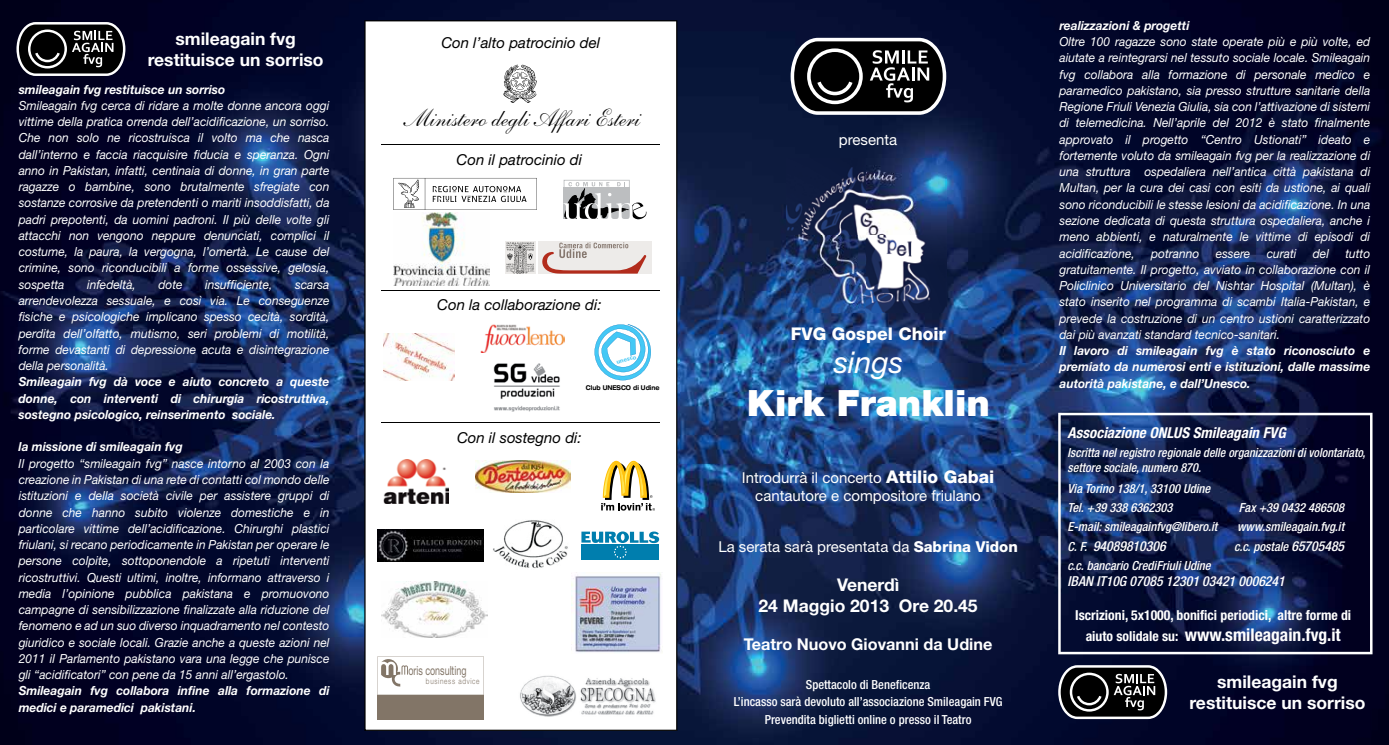
<style>
.page{position:relative;width:1389px;height:745px;background:#fff}
.page>*{position:absolute;margin:0;border:0;box-sizing:border-box;transform-origin:0 0}
.t1{font:900 36.25px "Helvetica Neue";color:#fff}
.t2{font:italic 30px "Helvetica Neue";color:#fff}
.t3{font:25px "Shelley Andante Script";color:#000}
.t4{font:700 17.5px/21px "Helvetica Neue";color:#fff;text-align:center}
.t5{font:700 condensed 17.5px "Helvetica Neue";color:#fff}
.t6{font:800 17.5px "Helvetica Neue";color:#fff}
.t7{font:700 16.25px "Helvetica Neue";color:#fff}
.t8{font:15px/18px "Helvetica Neue";color:#fff;text-align:center}
.t9{font:italic 15px "Helvetica Neue";color:#000}
.t10{font:italic 700 condensed 15px "Helvetica Neue";color:#fff}
.t11{font:700 condensed 13.75px "Helvetica Neue";color:#fff}
.t12{font:italic 500 condensed 13.75px "Helvetica Neue";color:#fff}
.t13{font:12.62px "Helvetica Neue";color:#827567;scale:.71 1}
.t14{font:italic 12.5px/16.2px "Helvetica Neue";color:#fff;text-align:justify;scale:.96 1}
.t15{font:italic 700 12.5px/16.2px "Helvetica Neue";color:#fff;text-align:justify;scale:.96 1}
.t16{font:italic 500 condensed 12.5px/18.8px "Helvetica Neue";color:#fff}
.t17{font:500 condensed 12.5px/17.5px "Helvetica Neue";color:#fff;text-align:center}
.t18{font:italic 500 condensed 12.5px/15px "Helvetica Neue";color:#fff;scale:.96 1}
.t19{font:300 8px "Helvetica Neue";letter-spacing:.11em;color:#827567;scale:.79 1}
.t20{font:700 expanded 6.62px "Helvetica Neue";color:#000;scale:.82 1}
.t21{font:700 6.62px "Gill Sans";color:#44c8f5;scale:.95 1}
.s1{font-weight:800;font-size:17.5px}
.s2{font-weight:800}
.s3{font-size:12.5px}
.s4{font-size:13.75px}
</style>
<div class="page">
<img style="left:0;top:0;width:1389px;height:744px">
<svg style="left:364px;top:20px;width:313px;height:710px"></svg>
<svg style="left:16px;top:22px;width:109px;height:54px"></svg>
<svg style="left:1058px;top:664px;width:109px;height:54px;background:#3b3c3f"></svg>
<svg style="left:791px;top:38px;width:155px;height:77px"></svg>
<img style="left:787px;top:158px;width:159px;height:154px">
<svg style="left:1058px;top:412px;width:315px;height:242px;background:#15204a"></svg>
<img style="left:384px;top:333px;width:71px;height:48px">
<svg style="left:601px;top:460px;width:54px;height:50px"></svg>
<img style="left:480px;top:323px;width:84px;height:30px">
<img style="left:572px;top:572px;width:91px;height:81px">
<svg style="left:503px;top:65px;width:34px;height:38px"></svg>
<img style="left:492px;top:519px;width:78px;height:50px">
<img style="left:476px;top:460px;width:95px;height:32px">
<img style="left:382px;top:581px;width:106px;height:56px">
<img style="left:384px;top:459px;width:65px;height:43px">
<svg style="left:595px;top:324px;width:56px;height:56px"></svg>
<div style="left:581px;top:544px;width:78px;height:15px;background:#007eae"></div>
<svg style="left:581px;top:531px;width:78px;height:27px"></svg>
<img style="left:377px;top:529px;width:107px;height:32px">
<svg style="left:377px;top:656px;width:107px;height:62px"></svg>
<img style="left:493px;top:362px;width:68px;height:49px">
<img style="left:517px;top:672px;width:141px;height:45px">
<hr style="left:382px;top:144px;width:278px;height:1px;background:#000">
<hr style="left:382px;top:289px;width:278px;height:1px;background:#000">
<hr style="left:382px;top:421px;width:278px;height:1px;background:#000">
<svg style="left:563px;top:180px;width:84px;height:39px"></svg>
<img style="left:393px;top:212px;width:97px;height:73px">
<svg style="left:393px;top:178px;width:144px;height:32px"></svg>
<div style="left:505px;top:241px;width:30px;height:32px;background:#edebe9"></div>
<div style="left:538px;top:241px;width:113px;height:32px;background:#edebe9"></div>
<svg style="left:506px;top:242px;width:29px;height:31px"></svg>
<svg style="left:542px;top:242px;width:104px;height:31px"></svg>
<h3 class="t4" style="left:148px;top:29px;width:177px">smileagain fvg restituisce un sorriso</h3>
<p class="t15" style="left:19px;top:81px;width:217px">smileagain fvg restituisce un sorriso</p>
<p class="t14" style="left:19px;top:98px;width:325px">Smileagain fvg cerca di ridare a molte donne ancora oggi vittime della pratica orrenda dell’acidificazione, un sorriso.<br>Che non solo ne ricostruisca il volto ma che nasca dall’interno e faccia riacquisire fiducia e speranza. Ogni anno in Pakistan, infatti, centinaia di donne, in gran parte ragazze o bambine, sono brutalmente sfregiate con sostanze corrosive da pretendenti o mariti insoddisfatti, da padri prepotenti, da uomini padroni. Il più delle volte gli attacchi non vengono neppure denunciati, complici il costume, la paura, la vergogna, l’omertà. Le cause del crimine, sono riconducibili a forme ossessive, gelosia, sospetta</p>
<p class="t14" style="left:87px;top:277px;width:52px">infedeltà,</p>
<p class="t14" style="left:158px;top:277px;width:27px">dote</p>
<p class="t14" style="left:205px;top:277px;width:72px">insufficiente,</p>
<p class="t14" style="left:19px;top:277px;width:325px;text-indent:276px">scarsa arrendevolezza sessuale, e così via. Le conseguenze fisiche e psicologiche implicano spesso cecità, sordità, perdita dell’olfatto, mutismo, seri problemi di motilità, forme devastanti di depressione acuta e disintegrazione della personalità.</p>
<p class="t15" style="left:19px;top:374px;width:325px">Smileagain fvg dà voce e aiuto concreto a queste donne, con interventi di chirurgia ricostruttiva, sostegno psicologico, reinserimento sociale.</p>
<p class="t15" style="left:19px;top:439px;width:173px">la missione di smileagain fvg</p>
<p class="t14" style="left:19px;top:455px;width:325px">Il progetto “smileagain fvg” nasce intorno al 2003 con la creazione in Pakistan di una rete di contatti col mondo delle istituzioni e della società civile per assistere gruppi di donne che hanno subito violenze domestiche e in particolare vittime dell’acidificazione. Chirurghi plastici friulani, si recano periodicamente in Pakistan per operare le persone colpite, sottoponendole a ripetuti interventi ricostruttivi. Questi ultimi, inoltre, informano attraverso i media l’opinione pubblica pakistana e promuovono campagne di sensibilizzazione finalizzate alla riduzione del fenomeno e ad un suo diverso inquadramento nel contesto giuridico e sociale locali. Grazie anche a queste azioni nel 2011 il Parlamento pakistano vara una legge che punisce gli “acidificatori” con pene da 15 anni all’ergastolo.</p>
<p class="t15" style="left:19px;top:682px;width:325px">Smileagain fvg collabora infine alla formazione di medici e paramedici pakistani.</p>
<p class="t9" style="left:441px;top:32px;width:160px">Con l’alto patrocinio del</p>
<h3 class="t3" style="left:405px;top:103px;width:237px">Ministero degli Affari Esteri</h3>
<p class="t9" style="left:457px;top:148px;width:127px">Con il patrocinio di</p>
<p class="t9" style="left:437px;top:294px;width:166px">Con la collaborazione di:</p>
<p class="t21" style="left:615px;top:358px;width:23px;rotate:-17deg">unesco</p>
<p class="t20" style="left:586px;top:383px;width:91px">Club UNESCO di Udine</p>
<p class="t9" style="left:457px;top:426px;width:126px">Con il sostegno di:</p>
<p class="t13" style="left:408px;top:660px;width:83px">oris consulting</p>
<p class="t19" style="left:426px;top:674px;width:69px">business advice</p>
<p class="t8" style="left:839px;top:130px;width:60px">presenta</p>
<h3 class="t6" style="left:791px;top:323px;width:157px">FVG Gospel Choir</h3>
<h2 class="t2" style="left:834px;top:340px;width:71px">sings</h2>
<h1 class="t1" style="left:747px;top:381px;width:245px">Kirk Franklin</h1>
<p class="t8" style="left:742px;top:468px;width:254px">Introdurrà il concerto <span class="s1">Attilio Gabai </span>cantautore e compositore friulano</p>
<p class="t8" style="left:718px;top:537px;width:301px">La serata sarà presentata da <span class="s2">Sabrina Vidon</span></p>
<h3 class="t4" style="left:759px;top:574px;width:221px">Venerdì<br>24 Maggio 2013 Ore 20.45</h3>
<h3 class="t7" style="left:744px;top:630px;width:250px">Teatro Nuovo Giovanni da Udine</h3>
<p class="t17" style="left:734px;top:674px;width:270px">Spettacolo di Beneficenza<br>L’incasso sarà devoluto all’associazione Smileagain FVG<br>Prevendita biglietti online o presso il Teatro</p>
<p class="t15" style="left:1059px;top:17px;width:137px">realizzazioni &amp; progetti</p>
<p class="t14" style="left:1059px;top:34px;width:325px">Oltre 100 ragazze sono state operate più e più volte, ed aiutate a reintegrarsi nel tessuto sociale locale. Smileagain fvg collabora alla formazione di personale medico e paramedico pakistano, sia presso strutture sanitarie della Regione Friuli Venezia Giulia, sia con l’attivazione di sistemi di telemedicina. Nell’aprile del 2012 è stato finalmente approvato il progetto “Centro Ustionati” ideato e fortemente voluto da smileagain fvg per la realizzazione di una struttura ospedaliera nell’antica città pakistana di Multan, per la cura dei casi con esiti da ustione, ai quali sono riconducibili le stesse lesioni da acidificazione. In una sezione dedicata di questa struttura ospedaliera, anche i meno abbienti, e naturalmente le vittime di episodi di acidificazione,</p>
<p class="t14" style="left:1151px;top:245px;width:52px">potranno</p>
<p class="t14" style="left:1216px;top:245px;width:38px">essere</p>
<p class="t14" style="left:1267px;top:245px;width:33px">curati</p>
<p class="t14" style="left:1313px;top:245px;width:18px">del</p>
<p class="t14" style="left:1059px;top:245px;width:325px;text-indent:286px">tutto gratuitamente. Il progetto, avviato in collaborazione con il Policlinico Universitario del Nishtar Hospital (Multan), è stato inserito nel programma di scambi Italia-Pakistan, e prevede la costruzione di un centro ustioni caratterizzato dai più avanzati standard tecnico-sanitari.</p>
<p class="t15" style="left:1059px;top:342px;width:325px">Il lavoro di smileagain fvg è stato riconosciuto e premiato da numerosi enti e istituzioni, dalle massime autorità pakistane, e dall’Unesco.</p>
<p class="t10" style="left:1068px;top:423px;width:220px">Associazione ONLUS Smileagain FVG</p>
<p class="t18" style="left:1068px;top:444px;width:312px">Iscritta nel registro regionale delle organizzazioni di volontariato, settore sociale, numero 870.</p>
<p class="t16" style="left:1068px;top:479px;width:144px">Via Torino 138/1, 33100 Udine<br>Tel. +39 338 6362303</p>
<p class="t16" style="left:1239px;top:497px;width:107px">Fax +39 0432 486508</p>
<p class="t16" style="left:1068px;top:516px;width:151px">E-mail: smileagainfvg@libero.it</p>
<p class="t16" style="left:1237px;top:516px;width:109px">www.smileagain.fvg.it</p>
<p class="t12" style="left:1068px;top:537px;width:100px"><span class="s3">C. F.</span> 94089810306</p>
<p class="t16" style="left:1234px;top:536px;width:111px">c.c. postale <span class="s4">65705485</span></p>
<p class="t16" style="left:1068px;top:555px;width:145px">c.c. bancario CrediFriuli Udine</p>
<p class="t12" style="left:1068px;top:573px;width:219px">IBAN IT10G 07085 12301 03421 0006241</p>
<p class="t11" style="left:1075px;top:606px;width:278px">Iscrizioni, 5x1000, bonifici periodici, altre forme di</p>
<h3 class="t5" style="left:1086px;top:623px;width:257px"><span class="s4">aiuto solidale su:</span> www.smileagain.fvg.it</h3>
<h3 class="t4" style="left:1189px;top:671px;width:177px">smileagain fvg restituisce un sorriso</h3>
</div>
